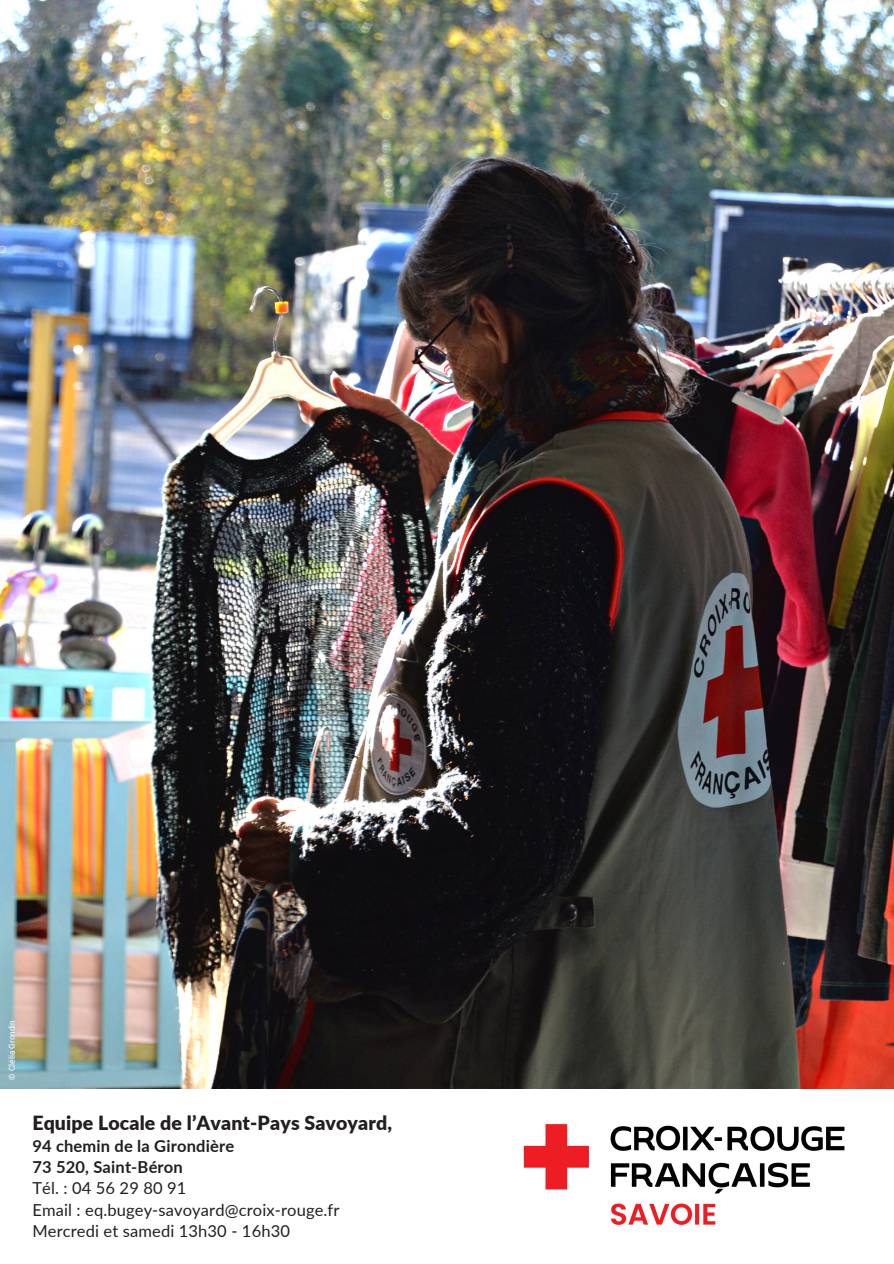
<style>
.page{position:relative;width:894px;height:1264px;background:#fff}
.page>*{position:absolute;margin:0;border:0;box-sizing:border-box;transform-origin:0 0}
.t1{font:900 19.5px "Lato";letter-spacing:.005em;color:#231f20}
.t2{font:16.5px "Lato";letter-spacing:.01em;color:#231f20}
.t3{font:700 16.5px "Lato";letter-spacing:.01em;color:#231f20}
.t4{font:8.25px "Roboto";color:#fff}
</style>
<div class="page">
<img style="left:523px;top:1124px;width:322px;height:101px">
<img style="left:0;top:0;width:893px;height:1088px">
<p class="t4" style="left:7px;top:1079px;width:61px;rotate:-90deg">© Clélia Grondin</p>
<p class="t1" style="left:32px;top:1110px;width:361px">Equipe Locale de l’Avant-Pays Savoyard,</p>
<p class="t3" style="left:32px;top:1135px;width:203px">94 chemin de la Girondière</p>
<p class="t3" style="left:32px;top:1156px;width:152px">73 520, Saint-Béron</p>
<p class="t2" style="left:32px;top:1177px;width:155px">Tél. : 04 56 29 80 91</p>
<p class="t2" style="left:32px;top:1199px;width:308px">Email : eq.bugey-savoyard@croix-rouge.fr</p>
<p class="t2" style="left:32px;top:1220px;width:259px">Mercredi et samedi 13h30 - 16h30</p>
</div>
